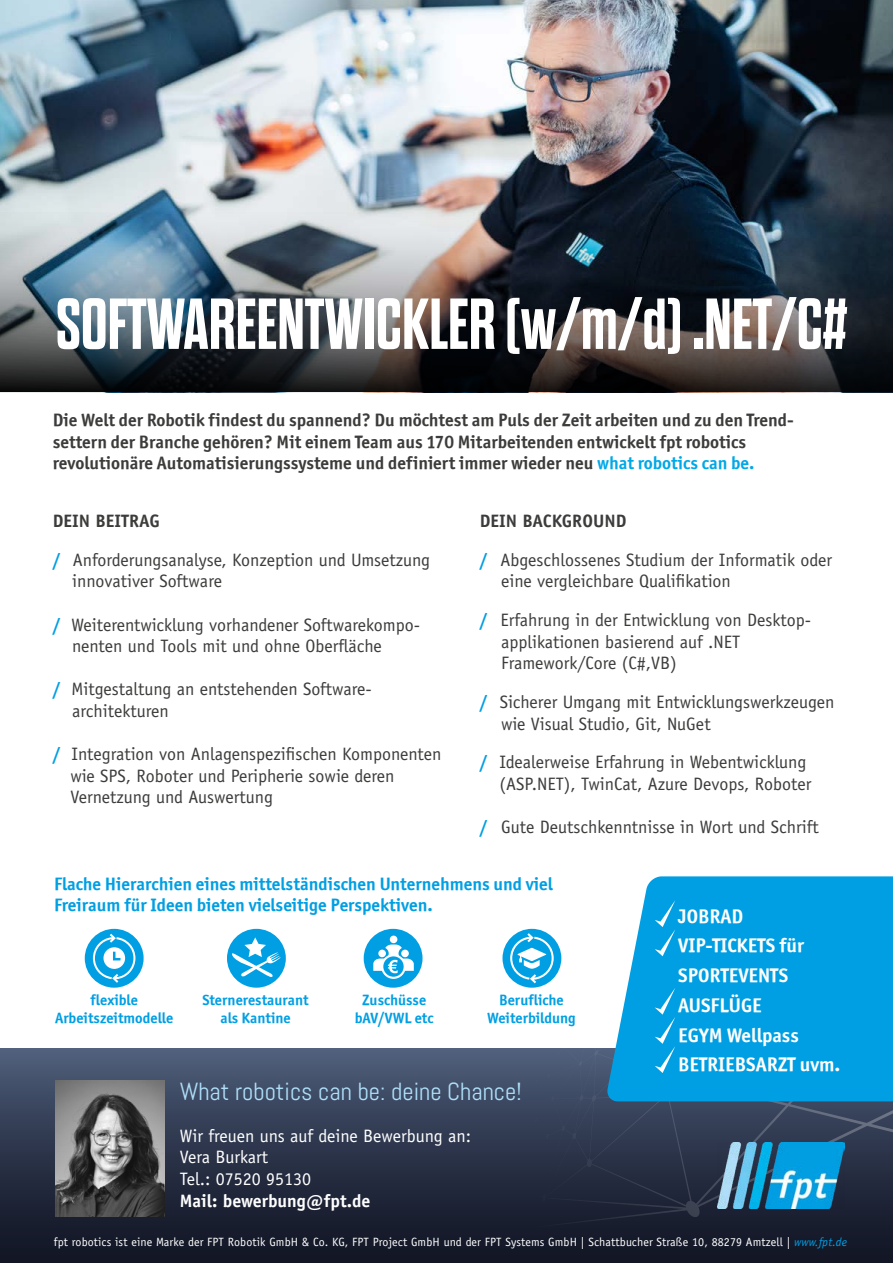
<style>
.page{position:relative;width:893px;height:1263px;background:#fff}
.page>*{position:absolute;margin:0;border:0;box-sizing:border-box;transform-origin:0 0}
.t1{font:700 72px "Dharma Gothic E";color:#fff}
.t2{font:24.75px "Abel";color:#afdff9}
.t3{font:19.8px/29.7px "Officina Sans ITCTT Bold";color:#fff}
.t4{font:18px/21.6px "Officina Sans Std";color:#3c3c3b}
.t5{font:18px/21.6px "Officina Sans ITCTT Bold";color:#3c3c3b}
.t6{font:18px/21.6px "Officina Sans ITCTT Bold";color:#009fe3}
.t7{font:18px/21.6px "Officina Sans Std";color:#fff}
.t8{font:700 18px "Officina Sans Std";color:#fff}
.t9{font:15px/18px "Officina Sans ITCTT Bold";color:#009fe3;text-align:center}
.t10{font:12px "Officina Sans Std";letter-spacing:.01em;color:#fff}
.s1{color:#00a8e7}
.s2{font-weight:700}
.s3{font-weight:700;color:#009fe3}
.s4{font-style:italic;color:#009fe3}
</style>
<div class="page">
<img style="left:0;top:0;width:893px;height:213px">
<div style="left:0;top:1048px;width:893px;height:215px;background:linear-gradient(to bottom,#4d5c78,#0c0f1e)"></div>
<svg style="left:520px;top:1048px;width:373px;height:184px;background:#2c364b"></svg>
<img style="left:0;top:213px;width:893px;height:179px">
<img style="left:717px;top:1143px;width:128px;height:66px">
<svg style="left:605px;top:876px;width:288px;height:225px;background:#14a6e4"></svg>
<div style="left:502px;top:929px;width:59px;height:59px;background:#009fe3;border-radius:50%"></div>
<svg style="left:655px;top:900px;width:20px;height:56px"></svg>
<svg style="left:655px;top:988px;width:20px;height:85px;background:#23ace6"></svg>
<div style="left:227px;top:929px;width:59px;height:59px;background:#009fe3;border-radius:50%"></div>
<svg style="left:232px;top:937px;width:49px;height:40px"></svg>
<div style="left:364px;top:929px;width:59px;height:59px;background:#009fe3;border-radius:50%"></div>
<div style="left:390px;top:935px;width:7px;height:8px;background:#fff;border-radius:50%"></div>
<svg style="left:382px;top:955px;width:23px;height:23px"></svg>
<div style="left:381px;top:954px;width:25px;height:25px;border:2px solid #fff;border-radius:50%"></div>
<svg style="left:373px;top:944px;width:41px;height:29px"></svg>
<div style="left:85px;top:929px;width:59px;height:59px;background:#009fe3;border-radius:50%"></div>
<svg style="left:510px;top:933px;width:44px;height:50px"></svg>
<svg style="left:93px;top:934px;width:42px;height:49px"></svg>
<img style="left:56px;top:1080px;width:109px;height:137px">
<h1 class="t1" style="left:56px;top:287px;width:793px">SOFTWAREENTWICKLER (w/m/d) .NET/C#</h1>
<p class="t5" style="left:53px;top:409px;width:743px">Die Welt der Robotik findest du spannend? Du möchtest am Puls der Zeit arbeiten und zu den Trend&shy;settern der Branche gehören? Mit einem Team aus 170 Mitarbeitenden entwickelt fpt robotics revolutionäre Automatisierungssysteme und definiert immer wieder neu <span class="s1">what robotics can be.</span></p>
<p class="t4" style="left:53px;top:502px;width:379px;line-height:38.7px"><span class="s2">DEIN BEITRAG<br></span><span class="s3">/</span> Anforderungsanalyse, Konzeption und Umsetzung</p>
<p class="t4" style="left:72px;top:570px;width:151px">innovativer Software</p>
<p class="t4" style="left:72px;top:614px;width:349px;text-indent:-20px"><span class="s3">/</span> Weiterentwicklung vorhandener Softwarekompo&shy;nenten und Tools mit und ohne Oberfläche</p>
<p class="t4" style="left:72px;top:678px;width:301px;text-indent:-20px"><span class="s3">/</span> Mitgestaltung an entstehenden Software&shy;architekturen</p>
<p class="t4" style="left:71px;top:743px;width:373px;text-indent:-18px"><span class="s3">/</span> Integration von Anlagenspezifischen Komponenten wie SPS, Roboter und Peripherie sowie deren<br>Vernetzung und Auswertung</p>
<p class="t4" style="left:480px;top:502px;width:354px;line-height:38.7px"><span class="s2">DEIN BACKGROUND<br></span><span class="s3">/</span> Abgeschlossenes Studium der Informatik oder</p>
<p class="t4" style="left:480px;top:562px;width:333px;line-height:38.7px;text-indent:21px">eine vergleichbare Qualifikation<br><span class="s3">/</span> Erfahrung in der Entwicklung von Desktop-</p>
<p class="t4" style="left:501px;top:631px;width:240px">applikationen basierend auf .NET<br>Framework/Core (C#,VB)</p>
<p class="t4" style="left:501px;top:691px;width:335px;text-indent:-21px"><span class="s3">/</span> Sicherer Umgang mit Entwicklungswerkzeugen wie Visual Studio, Git, NuGet</p>
<p class="t4" style="left:480px;top:751px;width:333px;text-align:right"><span class="s3">/</span> Idealerweise Erfahrung in Webentwicklung (ASP.NET), TwinCat, Azure Devops, Roboter</p>
<p class="t4" style="left:480px;top:816px;width:340px"><span class="s3">/</span> Gute Deutschkenntnisse in Wort und Schrift</p>
<p class="t6" style="left:54px;top:872px;width:500px">Flache Hierarchien eines mittelständischen Unternehmens und viel<br>Freiraum für Ideen bieten vielseitige Perspektiven.</p>
<p class="t9" style="left:55px;top:990px;width:120px">flexible<br>Arbeitszeitmodelle</p>
<p class="t9" style="left:203px;top:990px;width:108px">Sternerestaurant als Kantine</p>
<p class="t9" style="left:355px;top:990px;width:80px">Zuschüsse bAV/VWL etc</p>
<p class="t9" style="left:487px;top:990px;width:90px">Berufliche<br>Weiterbildung</p>
<h2 class="t2" style="left:180px;top:1076px;width:343px">What robotics can be: deine Chance!</h2>
<p class="t7" style="left:180px;top:1125px;width:293px">Wir freuen uns auf deine Bewerbung an:<br>Vera Burkart<br>Tel.: 07520 95130</p>
<p class="t8" style="left:180px;top:1189px;width:192px">Mail: bewerbung@fpt.de</p>
<p class="t3" style="left:678px;top:901px;width:164px">JOBRAD<br>VIP-TICKETS für<br>SPORTEVENTS<br>AUSFLÜGE<br>EGYM Wellpass<br>BETRIEBSARZT uvm.</p>
<p class="t10" style="left:54px;top:1235px;width:795px">fpt robotics ist eine Marke der FPT Robotik GmbH &amp; Co. KG, FPT Project GmbH und der FPT Systems GmbH | Schattbucher Straße 10, 88279 Amtzell | <span class="s4">www.fpt.de</span></p>
</div>
